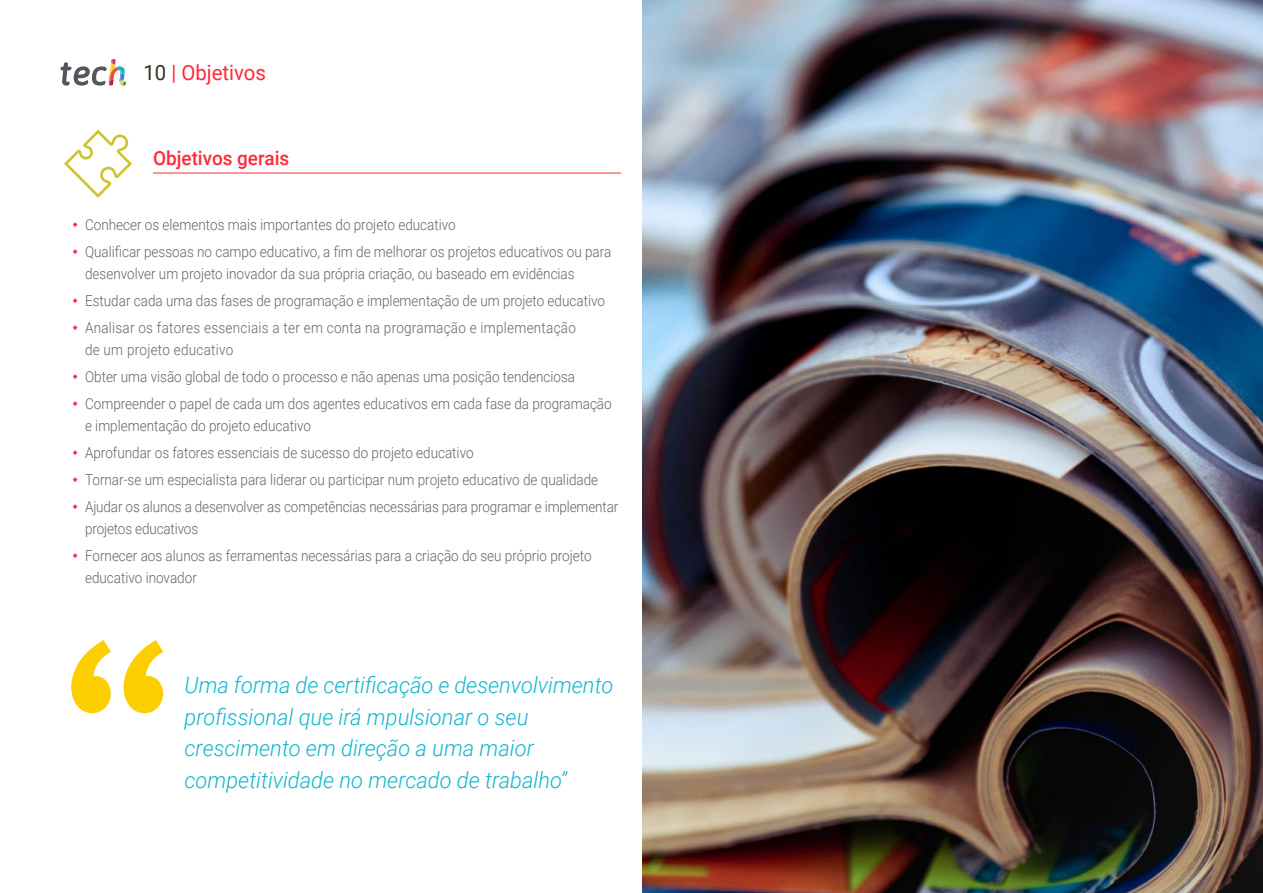
<style>
.page{position:relative;width:1263px;height:893px;background:#fff}
.page>*{position:absolute;margin:0;border:0;box-sizing:border-box;transform-origin:0 0}
.t1{font:italic 300 22.5px/31.5px "Roboto";color:#0fb6cf}
.t2{font:21px "Roboto";color:#ff293a}
.t3{font:500 19.5px "Roboto";color:#ff293a}
.t4{font:300 15px/26.7px "Roboto";color:#61646a;scale:.9 1}
.s1{color:#312e20}
</style>
<div class="page">
<hr style="left:153px;top:173px;width:468px;height:1px;background:#ff293a">
<svg style="left:64px;top:130px;width:68px;height:68px"></svg>
<img style="left:642px;top:0;width:621px;height:893px">
<svg style="left:61px;top:59px;width:65px;height:27px"></svg>
<svg style="left:71px;top:640px;width:92px;height:73px"></svg>
<h2 class="t2" style="left:144px;top:57px;width:124px"><span class="s1">10</span> | Objetivos</h2>
<h3 class="t3" style="left:153px;top:144px;width:138px">Objetivos gerais</h3>
<p class="t4" style="left:85px;top:211px;width:586px">Conhecer os elementos mais importantes do projeto educativo<br>Qualificar pessoas no campo educativo, a fim de melhorar os projetos educativos ou para</p>
<p class="t4" style="left:85px;top:260px;width:579px">desenvolver um projeto inovador da sua própria criação, ou baseado em evidências<br>Estudar cada uma das fases de programação e implementação de um projeto educativo<br>Analisar os fatores essenciais a ter em conta na programação e implementação</p>
<p class="t4" style="left:85px;top:336px;width:587px">de um projeto educativo<br>Obter uma visão global de todo o processo e não apenas uma posição tendenciosa<br>Compreender o papel de cada um dos agentes educativos em cada fase da programação</p>
<p class="t4" style="left:85px;top:412px;width:594px">e implementação do projeto educativo<br>Aprofundar os fatores essenciais de sucesso do projeto educativo<br>Tornar-se um especialista para liderar ou participar num projeto educativo de qualidade Ajudar os alunos a desenvolver as competências necessárias para programar e implementar</p>
<p class="t4" style="left:85px;top:515px;width:564px">projetos educativos<br>Fornecer aos alunos as ferramentas necessárias para a criação do seu próprio projeto</p>
<p class="t4" style="left:85px;top:564px;width:126px">educativo inovador</p>
<h1 class="t1" style="left:185px;top:669px;width:430px">Uma forma de certificação e desenvolvimento profissional que irá mpulsionar o seu crescimento em direção a uma maior competitividade no mercado de trabalho”</h1>
</div>
